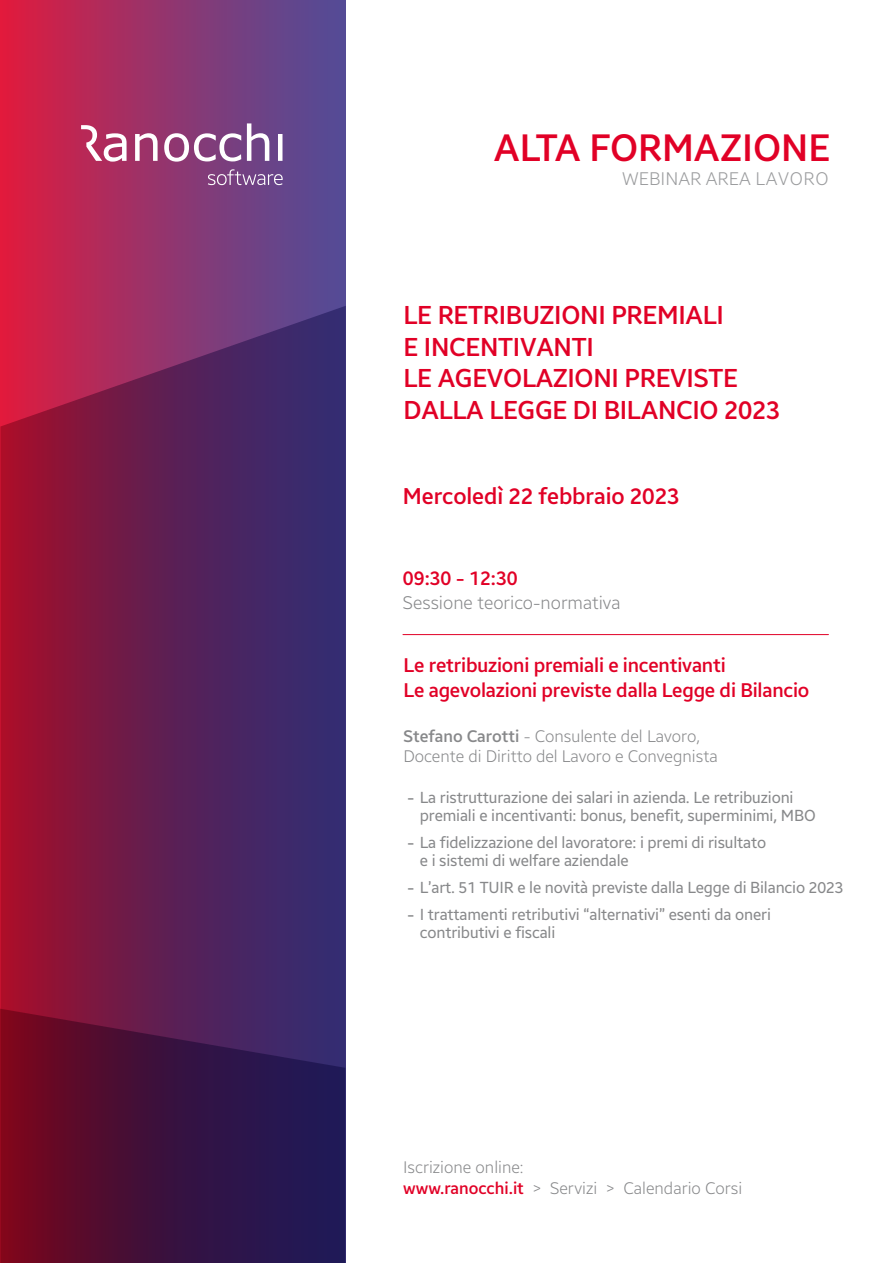
<style>
.page{position:relative;width:893px;height:1263px;background:#fff}
.page>*{position:absolute;margin:0;border:0;box-sizing:border-box;transform-origin:0 0}
.t1{font:500 37.65px "Breeze Sans";color:#e10026}
.t2{font:500 25.5px/31.5px "Breeze Sans";letter-spacing:-.01em;color:#e10026}
.t3{font:500 22.5px "Breeze Sans";letter-spacing:-.005em;color:#e10026}
.t4{font:500 19.5px/25.5px "Breeze Sans";letter-spacing:-.01em;color:#e10026}
.t5{font:300 18px "Breeze Sans";color:#87888a}
.t6{font:300 18px "Breeze Sans";color:#9b9c9e}
.t7{font:300 16.5px/21px "Breeze Sans";color:#87888a}
.t8{font:15.75px/18px "Breeze Sans";letter-spacing:-.01em;color:#87888a}
.s1{font-weight:500}
.s2{font-weight:500;color:#e10026}
</style>
<div class="page">
<div style="left:0;top:0;width:345px;height:1263px;background:linear-gradient(to right,#dd1b3f,#4b4e9b)"></div>
<svg style="left:0;top:306px;width:346px;height:957px;background:#672053"></svg>
<svg style="left:0;top:1009px;width:345px;height:254px;background:#45123e"></svg>
<svg style="left:81px;top:123px;width:202px;height:39px"></svg>
<svg style="left:208px;top:169px;width:75px;height:16px"></svg>
<hr style="left:403px;top:634px;width:425px;height:1px;background:#e10026">
<h1 class="t1" style="left:494px;top:122px;width:338px">ALTA FORMAZIONE</h1>
<p class="t6" style="left:622px;top:166px;width:208px">WEBINAR AREA LAVORO</p>
<h2 class="t2" style="left:404px;top:299px;width:378px">LE RETRIBUZIONI PREMIALI<br>E INCENTIVANTI<br>LE AGEVOLAZIONI PREVISTE<br>DALLA LEGGE DI BILANCIO 2023</h2>
<h3 class="t3" style="left:403px;top:481px;width:278px">Mercoledì 22 febbraio 2023</h3>
<p class="t4" style="left:403px;top:565px;width:116px">09:30 - 12:30</p>
<p class="t5" style="left:403px;top:591px;width:219px">Sessione teorico-normativa</p>
<p class="t4" style="left:404px;top:652px;width:407px">Le retribuzioni premiali e incentivanti<br>Le agevolazioni previste dalla Legge di Bilancio</p>
<p class="t7" style="left:403px;top:726px;width:316px;line-height:19.8px"><span class="s1">Stefano Carotti</span> - Consulente del Lavoro,<br>Docente di Diritto del Lavoro e Convegnista</p>
<p class="t8" style="left:420px;top:788px;width:397px;text-indent:-12px"><span class="s1">-</span> La ristrutturazione dei salari in azienda. Le retribuzioni premiali e incentivanti: bonus, benefit, superminimi, MBO</p>
<p class="t8" style="left:420px;top:833px;width:348px;text-indent:-12px"><span class="s1">-</span> La fidelizzazione del lavoratore: i premi di risultato e i sistemi di welfare aziendale</p>
<p class="t8" style="left:408px;top:878px;width:437px"><span class="s1">-</span> L’art. 51 TUIR e le novità previste dalla Legge di Bilancio 2023</p>
<p class="t8" style="left:420px;top:905px;width:353px;text-indent:-12px"><span class="s1">-</span> I trattamenti retributivi “alternativi” esenti da oneri contributivi e fiscali</p>
<p class="t7" style="left:403px;top:1156px;width:341px">Iscrizione online:<br><span class="s2">www.ranocchi.it</span> &gt; Servizi &gt; Calendario Corsi</p>
</div>
